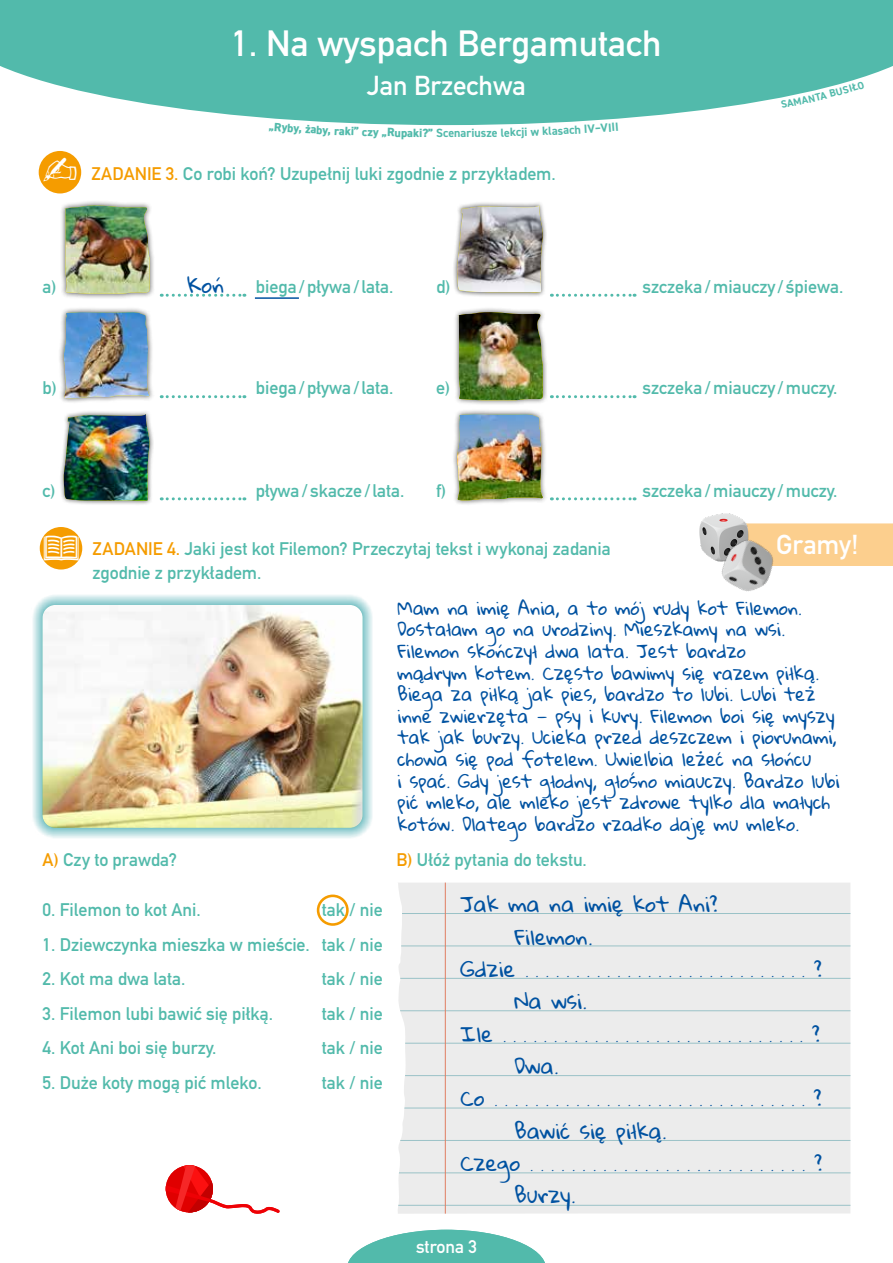
<style>
.page{position:relative;width:893px;height:1263px;background:#fff}
.page>*{position:absolute;margin:0;border:0;box-sizing:border-box;transform-origin:0 0}
.t1{font:700 36px "DIN Alternate";color:#fff}
.t2{font:700 27px "DIN Alternate";color:#fff}
.t3{font:21px "Gloria Hallelujah";color:#0052a1}
.t4{font:20.55px/32.4px "Gloria Hallelujah";color:#0052a1;scale:1.04 1}
.t5{font:700 18px/24px "DIN Alternate";color:#52baab}
.t6{font:18px/21.6px "Gloria Hallelujah";color:#0052a1}
.t7{font:700 18px "DIN Alternate";color:#fff}
.t8{font:14.7px "Gloria Hallelujah";color:#0052a1;scale:1.04 1}
.t9{font:700 12px "DIN2014";color:#52baab}
.t10{font:800 12px "DIN2014";color:#52baab}
.s1{font-weight:800}
.s2{color:#f59c00}
.s3{font-size:20.55px}
</style>
<div class="page">
<svg style="left:0;top:0;width:893px;height:125px;background:#67c2b5"></svg>
<svg style="left:348px;top:1230px;width:197px;height:33px"></svg>
<div style="left:39px;top:151px;width:42px;height:42px;background:#f59c00;border-radius:50%"></div>
<div style="left:40px;top:527px;width:42px;height:42px;background:#f59c00;border-radius:50%"></div>
<div style="left:452px;top:201px;width:96px;height:96px;background:#000;opacity:.66"></div>
<img style="left:457px;top:206px;width:87px;height:86px">
<div style="left:59px;top:410px;width:95px;height:96px;background:#000;opacity:.66"></div>
<img style="left:64px;top:414px;width:87px;height:87px">
<div style="left:453px;top:307px;width:95px;height:99px;background:#000;opacity:.66"></div>
<img style="left:457px;top:312px;width:86px;height:88px">
<div style="left:451px;top:409px;width:97px;height:97px;background:#000;opacity:.66"></div>
<img style="left:456px;top:414px;width:87px;height:87px">
<div style="left:58px;top:307px;width:97px;height:97px;background:#000;opacity:.66"></div>
<img style="left:63px;top:312px;width:87px;height:87px">
<svg style="left:161px;top:294px;width:84px;height:3px"></svg>
<svg style="left:551px;top:294px;width:84px;height:3px"></svg>
<svg style="left:161px;top:395px;width:84px;height:3px"></svg>
<svg style="left:551px;top:395px;width:84px;height:3px"></svg>
<svg style="left:161px;top:497px;width:84px;height:3px"></svg>
<svg style="left:551px;top:497px;width:84px;height:3px"></svg>
<div style="left:398px;top:882px;width:452px;height:332px;background:#ececec"></div>
<hr style="left:398px;top:913px;width:452px;height:1px;background:#9ac2c7">
<hr style="left:398px;top:946px;width:452px;height:1px;background:#9ac2c7">
<hr style="left:398px;top:978px;width:452px;height:1px;background:#9ac2c7">
<hr style="left:398px;top:1010px;width:452px;height:1px;background:#9ac2c7">
<hr style="left:398px;top:1043px;width:452px;height:1px;background:#9ac2c7">
<hr style="left:398px;top:1075px;width:452px;height:1px;background:#9ac2c7">
<hr style="left:398px;top:1108px;width:452px;height:1px;background:#9ac2c7">
<hr style="left:398px;top:1140px;width:452px;height:1px;background:#9ac2c7">
<hr style="left:398px;top:1172px;width:452px;height:1px;background:#9ac2c7">
<hr style="left:398px;top:1205px;width:452px;height:1px;background:#9ac2c7">
<hr style="left:445px;top:882px;width:1px;height:332px;background:#e17e62">
<div style="left:60px;top:200px;width:95px;height:99px;background:#000;opacity:.66"></div>
<img style="left:64px;top:206px;width:86px;height:88px">
<hr style="left:256px;top:297px;width:42px;height:2px;background:#0052a1">
<svg style="left:33px;top:595px;width:340px;height:243px;background:#bbdfe1"></svg>
<img style="left:43px;top:605px;width:320px;height:223px">
<svg style="left:166px;top:1165px;width:114px;height:49px"></svg>
<div style="left:317px;top:894px;width:32px;height:32px;border:3px solid #f59c00;border-radius:50%"></div>
<div style="left:725px;top:523px;width:168px;height:43px;background:#fccf8e"></div>
<svg style="left:781px;top:81px;width:83px;height:27px"></svg>
<h1 class="t1" style="left:232px;top:16px;width:431px">1. Na wyspach Bergamutach</h1>
<h2 class="t2" style="left:367px;top:65px;width:161px">Jan Brzechwa</h2>
<p class="t10" style="left:275px;top:119px;width:30px;rotate:4deg">Ryby,</p>
<p class="t10" style="left:306px;top:121px;width:41px;rotate:3deg">żaby, ra</p>
<p class="t10" style="left:345px;top:123px;width:44px;rotate:2deg">ki” czy „</p>
<p class="t10" style="left:387px;top:124px;width:43px;rotate:1deg">Rupaki?</p>
<p class="t9" style="left:428px;top:125px;width:40px"><span class="s1">”</span> Scena</p>
<p class="t9" style="left:466px;top:125px;width:45px;rotate:-1deg">riusze le</p>
<p class="t9" style="left:510px;top:124px;width:43px;rotate:-2deg">kcji w kl</p>
<p class="t9" style="left:551px;top:123px;width:37px;rotate:-3deg">asach I</p>
<p class="t9" style="left:587px;top:121px;width:33px;rotate:-4deg">V–VIII</p>
<p class="t5" style="left:91px;top:160px;width:466px"><span class="s2">ZADANIE 3.</span> Co robi koń? Uzupełnij luki zgodnie z przykładem.</p>
<p class="t3" style="left:187px;top:274px;width:38px">Koń</p>
<p class="t5" style="left:43px;top:273px;width:16px">a)</p>
<p class="t5" style="left:256px;top:273px;width:139px">biega/pływa /lata.</p>
<p class="t5" style="left:436px;top:273px;width:16px">d)</p>
<p class="t5" style="left:643px;top:273px;width:202px">szczeka /miauczy / śpiewa.</p>
<p class="t5" style="left:256px;top:375px;width:139px">biega/pływa /lata.</p>
<p class="t5" style="left:643px;top:375px;width:196px">szczeka /miauczy /muczy.</p>
<p class="t5" style="left:43px;top:375px;width:16px">b)</p>
<p class="t5" style="left:436px;top:375px;width:16px">e)</p>
<p class="t5" style="left:256px;top:478px;width:150px">pływa / skacze/lata.</p>
<p class="t5" style="left:643px;top:478px;width:196px">szczeka /miauczy /muczy.</p>
<h2 class="t2" style="left:776px;top:524px;width:84px">Gramy!</h2>
<p class="t6" style="left:398px;top:598px;width:444px">Mam na imię Ania, a to mój rudy kot Filemon.<br>Dostałam go na urodziny. Mieszkamy na wsi.<br>Filemon skończył dwa lata. Jest bardzo<br>mądrym kotem. Często bawimy się razem piłką.<br>Biega za piłką jak pies, bardzo to lubi. Lubi też inne zwierzęta — psy i kury. Filemon boi się myszy tak jak burzy. Ucieka przed deszczem i piorunami, chowa się pod fotelem. Uwielbia leżeć na słońcu<br>i spać. Gdy jest głodny, głośno miauczy. Bardzo lubi pić mleko, ale mleko jest zdrowe tylko dla małych kotów. Dlatego bardzo rzadko daję mu mleko.</p>
<p class="t5" style="left:43px;top:478px;width:14px">c)</p>
<p class="t5" style="left:436px;top:478px;width:12px">f)</p>
<p class="t5" style="left:93px;top:536px;width:520px"><span class="s2">ZADANIE 4.</span> Jaki jest kot Filemon? Przeczytaj tekst i wykonaj zadania zgodnie z przykładem.</p>
<p class="t5" style="left:43px;top:847px;width:136px"><span class="s2">A)</span> Czy to prawda?</p>
<p class="t5" style="left:397px;top:847px;width:192px"><span class="s2">B)</span> Ułóż pytania do tekstu.</p>
<p class="t4" style="left:514px;top:889px;width:197px;text-indent:-54px">Jak ma na imię kot Ani?<br>Filemon.</p>
<p class="t8" style="left:460px;top:963px;width:349px"><span class="s3">Gdzie</span> . . . . . . . . . . . . . . . . . . . . . . . . . . . . <span class="s3">?</span></p>
<p class="t4" style="left:514px;top:986px;width:71px">Na wsi.</p>
<p class="t8" style="left:460px;top:1028px;width:347px"><span class="s3">Ile</span> . . . . . . . . . . . . . . . . . . . . . . . . . . . . . . <span class="s3">?</span></p>
<p class="t4" style="left:514px;top:1051px;width:44px">Dwa.</p>
<p class="t8" style="left:460px;top:1093px;width:349px"><span class="s3">Co</span> . . . . . . . . . . . . . . . . . . . . . . . . . . . . . . . <span class="s3">?</span></p>
<p class="t4" style="left:514px;top:1115px;width:148px">Bawić się piłką.</p>
<p class="t8" style="left:460px;top:1157px;width:350px"><span class="s3">Czego</span> . . . . . . . . . . . . . . . . . . . . . . . . . . . <span class="s3">?</span></p>
<p class="t4" style="left:514px;top:1180px;width:60px">Burzy.</p>
<p class="t5" style="left:43px;top:897px;width:160px">0. Filemon to kot Ani.</p>
<p class="t5" style="left:322px;top:897px;width:62px">tak / nie</p>
<p class="t5" style="left:43px;top:931px;width:342px">1. Dziewczynka mieszka w mieście. tak / nie</p>
<p class="t5" style="left:43px;top:966px;width:144px">2. Kot ma dwa lata.</p>
<p class="t5" style="left:322px;top:966px;width:62px">tak / nie</p>
<p class="t5" style="left:43px;top:1000px;width:232px">3. Filemon lubi bawić się piłką.</p>
<p class="t5" style="left:322px;top:1000px;width:62px">tak / nie</p>
<p class="t5" style="left:43px;top:1035px;width:175px">4. Kot Ani boi się burzy.</p>
<p class="t5" style="left:322px;top:1035px;width:62px">tak / nie</p>
<p class="t5" style="left:43px;top:1069px;width:221px">5. Duże koty mogą pić mleko.</p>
<p class="t5" style="left:322px;top:1069px;width:62px">tak / nie</p>
<p class="t7" style="left:416px;top:1232px;width:62px">strona 3</p>
</div>
